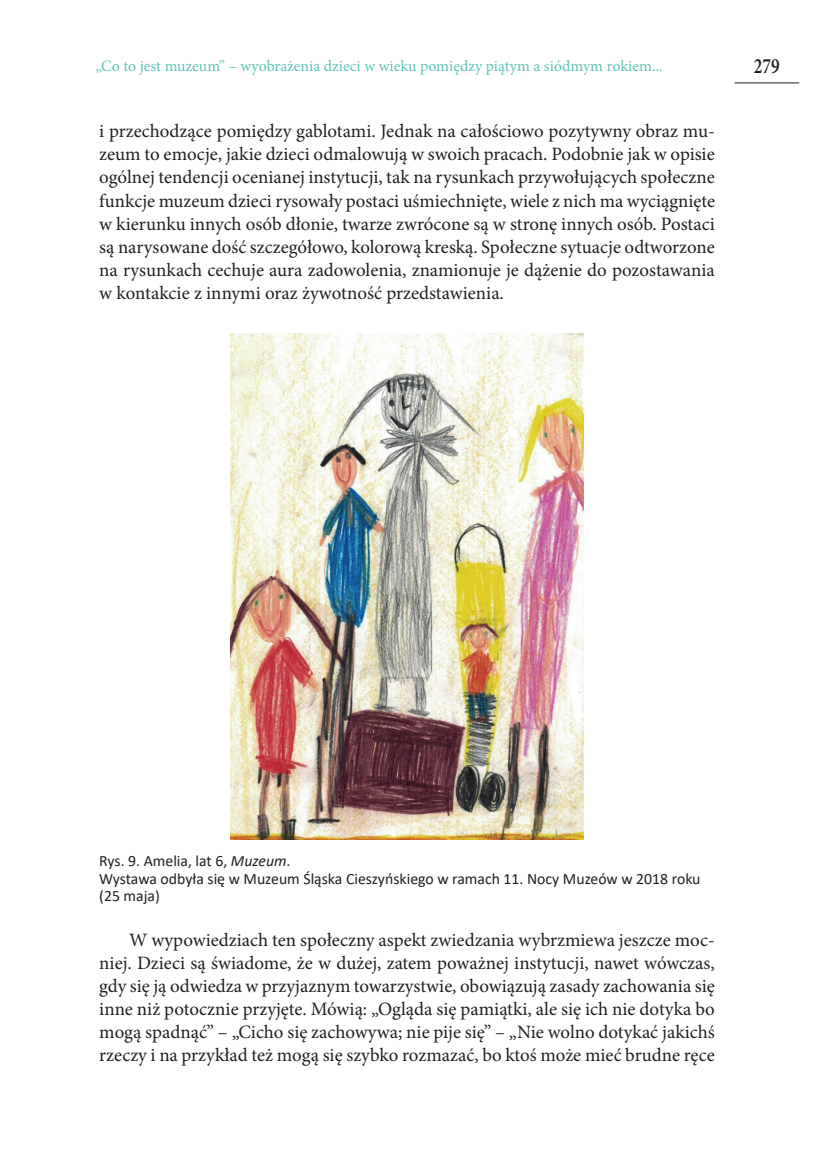
<style>
.page{position:relative;width:819px;height:1166px;background:#fff}
.page>*{position:absolute;margin:0;border:0;box-sizing:border-box;transform-origin:0 0}
.t1{font:600 21.88px "Minion Pro";color:#231f20;scale:.8 1}
.t2{font:18.9px/23.1px "Minion Pro";color:#231f20;text-align:justify}
.t3{font:15.75px/17.5px "Calibri";color:#231f20}
.t4{font:15.75px "Minion Pro";color:#5fc4b9}
.s1{font-style:italic}
</style>
<div class="page">
<hr style="left:734px;top:83px;width:65px;height:1px;background:#231f20">
<img style="left:230px;top:334px;width:354px;height:505px">
<p class="t4" style="left:95px;top:56px;width:569px">„Co to jest muzeum” – wyobrażenia dzieci w wieku pomiędzy piątym a siódmym rokiem...</p>
<p class="t1" style="left:753px;top:51px;width:34px">279</p>
<p class="t2" style="left:99px;top:120px;width:617px">i przechodzące pomiędzy gablotami. Jednak na całościowo pozytywny obraz mu&shy;zeum to emocje, jakie dzieci odmalowują w swoich pracach. Podobnie jak w opisie ogólnej tendencji ocenianej instytucji, tak na rysunkach przywołujących społeczne funkcje muzeum dzieci rysowały postaci uśmiechnięte, wiele z nich ma wyciągnięte w kierunku innych osób dłonie, twarze zwrócone są w stronę innych osób. Postaci są narysowane dość szczegółowo, kolorową kreską. Społeczne sytuacje odtworzone na rysunkach cechuje aura zadowolenia, znamionuje je dążenie do pozostawania w kontakcie z innymi oraz żywotność przedstawienia.</p>
<p class="t3" style="left:99px;top:852px;width:602px">Rys. 9. Amelia, lat 6, <span class="s1">Muzeum</span>.<br>Wystawa odbyła się w Muzeum Śląska Cieszyńskiego w ramach 11. Nocy Muzeów w 2018 roku (25 maja)</p>
<p class="t2" style="left:99px;top:928px;width:617px;text-indent:30px">W wypowiedziach ten społeczny aspekt zwiedzania wybrzmiewa jeszcze moc&shy;niej. Dzieci są świadome, że w dużej, zatem poważnej instytucji, nawet wówczas, gdy się ją odwiedza w przyjaznym towarzystwie, obowiązują zasady zachowania się inne niż potocznie przyjęte. Mówią: „Ogląda się pamiątki, ale się ich nie dotyka bo mogą spadnąć” – „Cicho się zachowywa; nie pije się” – „Nie wolno dotykać jakichś rzeczy i na przykład też mogą się szybko rozmazać, bo ktoś może mieć brudne ręce</p>
</div>
